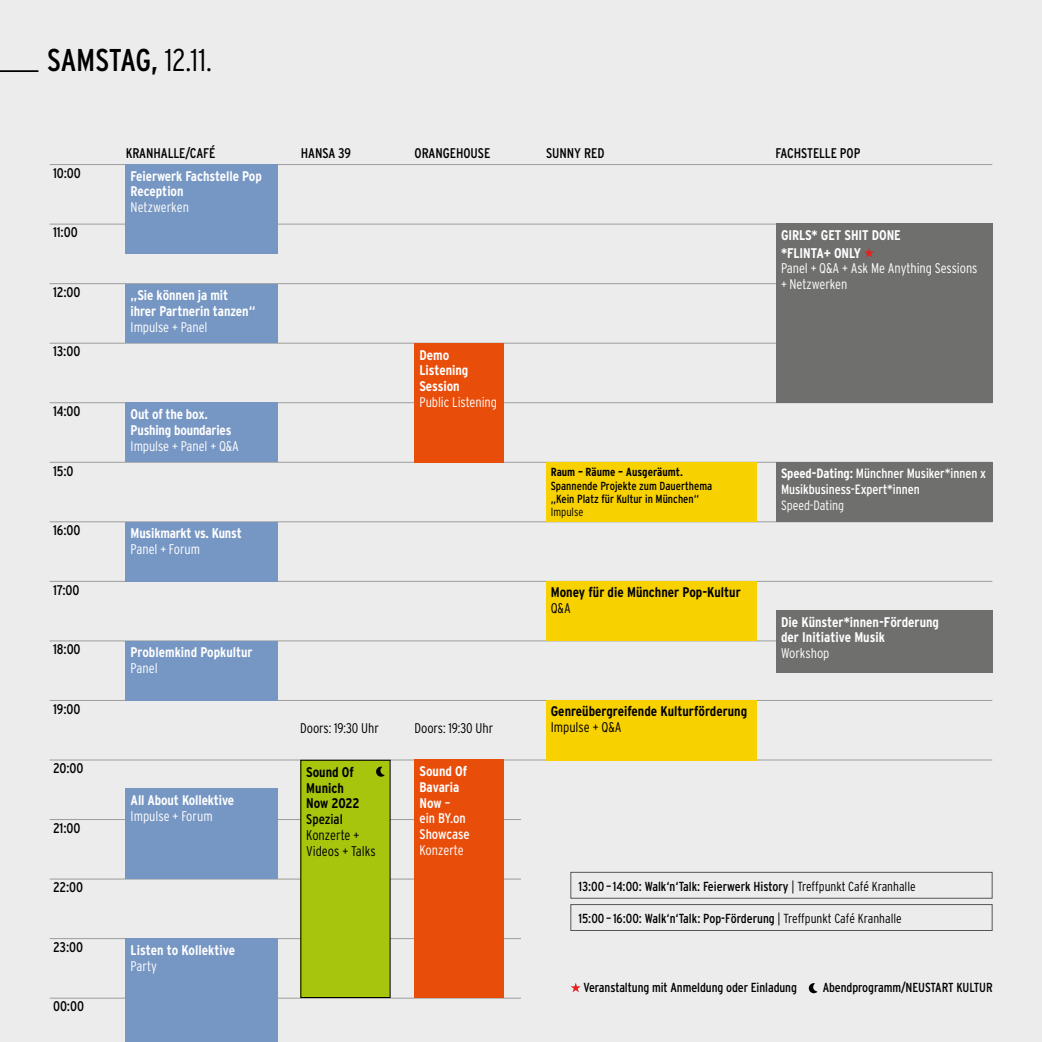
<style>
.page{position:relative;width:1042px;height:1042px;background:#ececed}
.page>*{position:absolute;margin:0;border:0;box-sizing:border-box;transform-origin:0 0}
.t1{font:condensed 31.5px "Interstate";letter-spacing:-.015em;color:#000}
.t2{font:700 condensed 14px/15.8px "Interstate";letter-spacing:-.005em;color:#fff}
.t3{font:300 condensed 14px/15.8px "Interstate";letter-spacing:-.005em;color:#fff}
.t4{font:condensed 14px "Interstate";letter-spacing:-.005em;color:#000}
.t5{font:700 condensed 14px/15.8px "Interstate";color:#000}
.t6{font:300 condensed 14px/15.8px "Interstate";letter-spacing:-.005em;color:#000}
.t7{font:condensed 13.47px/15.8px "Interstate";letter-spacing:-.005em;color:#fff}
.t8{font:300 condensed 13.47px "Interstate";letter-spacing:-.005em;color:#fff}
.t9{font:condensed 13.12px "Interstate";letter-spacing:-.005em;color:#000}
.t10{font:condensed 11.72px/13.3px "Interstate";color:#000}
.t11{font:700 condensed 11.72px "Interstate";color:#000}
.t12{font:300 condensed 11.72px "Interstate";color:#000}
.s1{font-weight:300}
.s2{font-weight:700}
.s3{font-weight:400}
</style>
<div class="page">
<hr style="left:50px;top:224px;width:942px;height:1px;background:#9c9d9d">
<hr style="left:50px;top:283px;width:942px;height:1px;background:#9c9d9d">
<hr style="left:50px;top:343px;width:942px;height:1px;background:#9c9d9d">
<hr style="left:50px;top:402px;width:942px;height:1px;background:#9c9d9d">
<hr style="left:50px;top:462px;width:942px;height:1px;background:#9c9d9d">
<hr style="left:50px;top:521px;width:942px;height:1px;background:#9c9d9d">
<hr style="left:50px;top:581px;width:942px;height:1px;background:#9c9d9d">
<hr style="left:50px;top:640px;width:942px;height:1px;background:#9c9d9d">
<hr style="left:50px;top:700px;width:942px;height:1px;background:#9c9d9d">
<hr style="left:50px;top:760px;width:942px;height:1px;background:#9c9d9d">
<hr style="left:50px;top:819px;width:942px;height:1px;background:#9c9d9d">
<hr style="left:50px;top:879px;width:942px;height:1px;background:#9c9d9d">
<hr style="left:50px;top:938px;width:942px;height:1px;background:#9c9d9d">
<hr style="left:50px;top:998px;width:942px;height:1px;background:#9c9d9d">
<hr style="left:50px;top:164px;width:942px;height:1px;background:#9c9d9d">
<hr style="left:0;top:70px;width:38px;height:2px;background:#000">
<div style="left:126px;top:164px;width:152px;height:90px;background:#7696c3"></div>
<div style="left:546px;top:462px;width:210px;height:60px;background:#f8d200"></div>
<div style="left:776px;top:224px;width:216px;height:179px;background:#6f6f6e"></div>
<svg style="left:864px;top:248px;width:10px;height:9px"></svg>
<div style="left:776px;top:462px;width:216px;height:60px;background:#6f6f6e"></div>
<div style="left:776px;top:610px;width:216px;height:63px;background:#6f6f6e"></div>
<div style="left:546px;top:581px;width:210px;height:60px;background:#f8d200"></div>
<div style="left:546px;top:700px;width:210px;height:60px;background:#f8d200"></div>
<div style="left:126px;top:284px;width:152px;height:59px;background:#7696c3"></div>
<div style="left:126px;top:403px;width:152px;height:59px;background:#7696c3"></div>
<div style="left:126px;top:522px;width:152px;height:60px;background:#7696c3"></div>
<div style="left:126px;top:641px;width:152px;height:59px;background:#7696c3"></div>
<div style="left:126px;top:788px;width:152px;height:91px;background:#7696c3"></div>
<div style="left:126px;top:938px;width:152px;height:104px;background:#7696c3"></div>
<div style="left:301px;top:760px;width:89px;height:237px;background:#a7c50c"></div>
<div style="left:414px;top:760px;width:90px;height:238px;background:#e94d0a"></div>
<div style="left:414px;top:343px;width:90px;height:119px;background:#e94d0a"></div>
<svg style="left:376px;top:766px;width:8px;height:11px"></svg>
<div style="left:521px;top:786px;width:521px;height:256px;background:#ececed"></div>
<div style="left:570px;top:904px;width:422px;height:26px;border:1px solid #565656"></div>
<div style="left:570px;top:872px;width:422px;height:26px;border:1px solid #565656"></div>
<svg style="left:570px;top:983px;width:11px;height:9px"></svg>
<svg style="left:808px;top:983px;width:9px;height:10px"></svg>
<h1 class="t1" style="left:47px;top:43px;width:166px">SAMSTAG, <span class="s1">12.11.</span></h1>
<p class="t4" style="left:126px;top:145px;width:91px">KRANHALLE/CAFÉ</p>
<p class="t4" style="left:301px;top:145px;width:52px">HANSA 39</p>
<p class="t4" style="left:414px;top:145px;width:77px">ORANGEHOUSE</p>
<p class="t4" style="left:546px;top:145px;width:60px">SUNNY RED</p>
<p class="t4" style="left:775px;top:145px;width:86px">FACHSTELLE POP</p>
<p class="t4" style="left:53px;top:165px;width:29px">10:00</p>
<p class="t2" style="left:131px;top:168px;width:133px">Feierwerk Fachstelle Pop<br>Reception</p>
<p class="t3" style="left:131px;top:199px;width:60px">Netzwerken</p>
<p class="t4" style="left:53px;top:225px;width:26px">11:00</p>
<p class="t4" style="left:53px;top:284px;width:29px">12:00</p>
<p class="t2" style="left:131px;top:287px;width:126px">„Sie können ja mit ihrer Partnerin tanzen“</p>
<p class="t3" style="left:131px;top:319px;width:78px">Impulse + Panel</p>
<p class="t2" style="left:781px;top:226px;width:121px;line-height:17.5px">GIRLS* GET SHIT DONE *FLINTA+ ONLY</p>
<p class="t3" style="left:781px;top:260px;width:198px">Panel + Q&amp;A + Ask Me Anything Sessions + Netzwerken</p>
<p class="t4" style="left:53px;top:344px;width:29px">13:00</p>
<p class="t4" style="left:53px;top:403px;width:29px">14:00</p>
<p class="t2" style="left:131px;top:406px;width:102px">Out of the box.<br>Pushing boundaries</p>
<p class="t3" style="left:131px;top:438px;width:110px">Impulse + Panel + Q&amp;A</p>
<p class="t2" style="left:419px;top:347px;width:50px">Demo<br>Listening<br>Session</p>
<p class="t3" style="left:419px;top:394px;width:79px">Public Listening</p>
<p class="t4" style="left:53px;top:463px;width:22px">15:0</p>
<p class="t11" style="left:551px;top:466px;width:134px">Raum – Räume – Ausgeräumt.</p>
<p class="t10" style="left:551px;top:479px;width:163px">Spannende Projekte zum Dauerthema „Kein Platz für Kultur in München“</p>
<p class="t12" style="left:551px;top:506px;width:34px">Impulse</p>
<p class="t7" style="left:781px;top:465px;width:207px"><span class="s2">Speed-Dating:</span> Münchner Musiker*innen x<br>Musikbusiness-Expert*innen</p>
<p class="t8" style="left:781px;top:497px;width:65px">Speed-Dating</p>
<p class="t4" style="left:53px;top:522px;width:29px">16:00</p>
<p class="t2" style="left:131px;top:525px;width:113px">Musikmarkt vs. Kunst</p>
<p class="t3" style="left:131px;top:541px;width:71px">Panel + Forum</p>
<p class="t4" style="left:53px;top:582px;width:28px">17:00</p>
<p class="t5" style="left:551px;top:584px;width:191px">Money für die Münchner Pop-Kultur</p>
<p class="t6" style="left:551px;top:600px;width:22px">Q&amp;A</p>
<p class="t4" style="left:53px;top:641px;width:29px">18:00</p>
<p class="t2" style="left:131px;top:644px;width:124px">Problemkind Popkultur</p>
<p class="t3" style="left:131px;top:660px;width:29px">Panel</p>
<p class="t2" style="left:781px;top:614px;width:160px">Die Künster*innen-Förderung der Initiative Musik</p>
<p class="t3" style="left:781px;top:645px;width:50px">Workshop</p>
<p class="t4" style="left:53px;top:701px;width:29px">19:00</p>
<p class="t6" style="left:300px;top:720px;width:80px">Doors: 19:30 Uhr</p>
<p class="t6" style="left:414px;top:720px;width:80px">Doors: 19:30 Uhr</p>
<p class="t5" style="left:551px;top:703px;width:198px">Genreübergreifende Kulturförderung</p>
<p class="t6" style="left:551px;top:719px;width:72px">Impulse + Q&amp;A</p>
<p class="t4" style="left:53px;top:760px;width:32px">20:00</p>
<p class="t4" style="left:53px;top:820px;width:29px">21:00</p>
<p class="t2" style="left:131px;top:792px;width:105px">All About Kollektive</p>
<p class="t3" style="left:131px;top:808px;width:84px">Impulse + Forum</p>
<p class="t5" style="left:306px;top:764px;width:55px">Sound Of<br>Munich<br>Now 2022</p>
<p class="t4" style="left:306px;top:811px;width:38px">Spezial</p>
<p class="t6" style="left:306px;top:827px;width:71px">Konzerte +<br>Videos + Talks</p>
<p class="t2" style="left:419px;top:763px;width:52px">Sound Of<br>Bavaria<br>Now <span class="s3">–<br>ein BY.on<br>Showcase</span></p>
<p class="t3" style="left:419px;top:842px;width:46px">Konzerte</p>
<p class="t4" style="left:53px;top:879px;width:32px">22:00</p>
<p class="t9" style="left:578px;top:878px;width:339px">13:00 – 14:00: Walk‘n‘Talk: Feierwerk History <span class="s1">| Treffpunkt Café Kranhalle</span></p>
<p class="t9" style="left:578px;top:911px;width:325px">15:00 – 16:00: Walk‘n‘Talk: Pop-Förderung <span class="s1">| Treffpunkt Café Kranhalle</span></p>
<p class="t4" style="left:53px;top:939px;width:32px">23:00</p>
<p class="t2" style="left:131px;top:942px;width:106px">Listen to Kollektive</p>
<p class="t3" style="left:131px;top:957px;width:28px">Party</p>
<p class="t9" style="left:583px;top:980px;width:215px">Veranstaltung mit Anmeldung oder Einladung</p>
<p class="t9" style="left:822px;top:980px;width:172px">Abendprogramm/NEUSTART KULTUR</p>
<p class="t4" style="left:53px;top:998px;width:32px">00:00</p>
</div>
